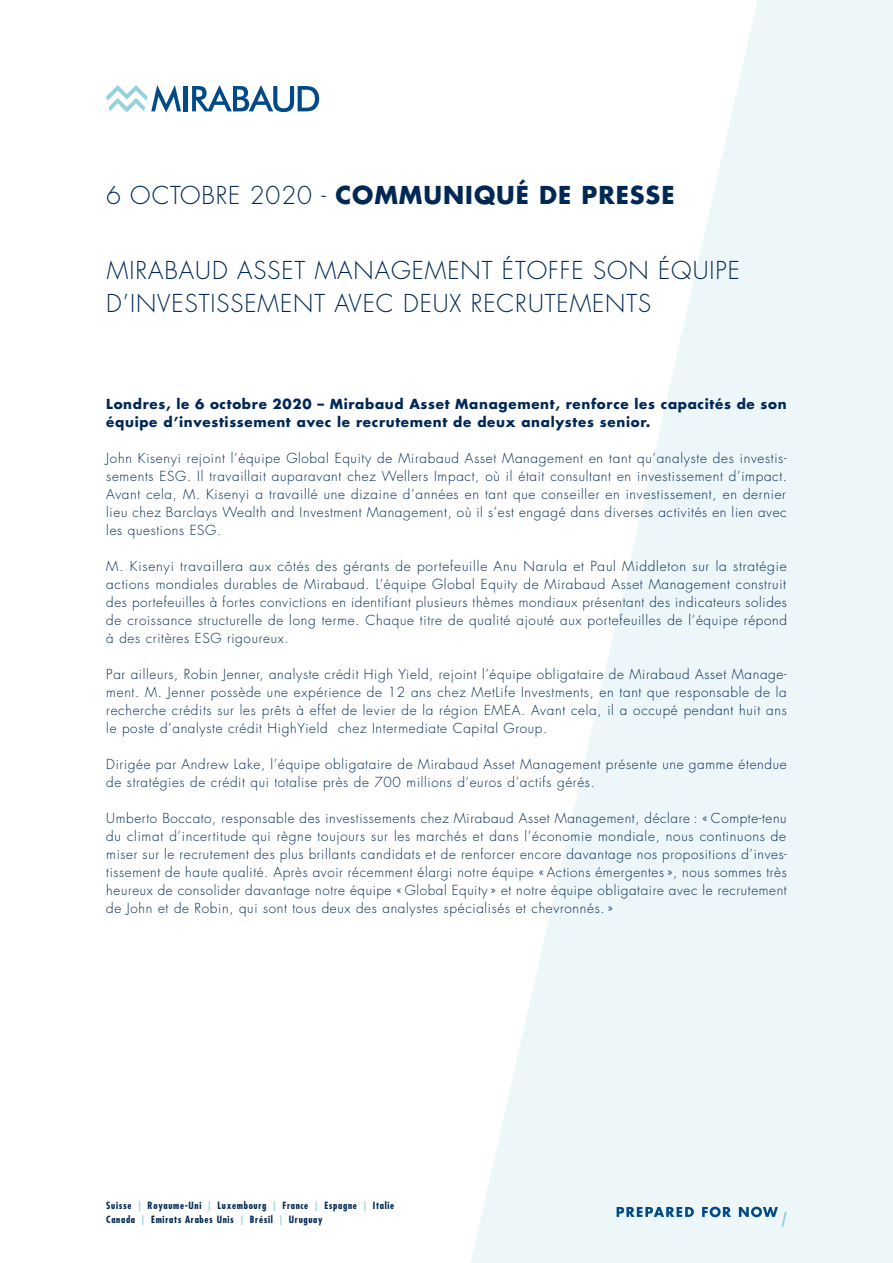
<style>
.page{position:relative;width:893px;height:1263px;background:#fff}
.page>*{position:absolute;margin:0;border:0;box-sizing:border-box;transform-origin:0 0}
.Titre{font:300 24px/33px "Futura Std";letter-spacing:.04em;color:#002855}
.Titre-2{font:700 24px "Futura Std";letter-spacing:.04em;color:#002855}
.Texte_courant{font:300 13.5px/18px "Futura Std";letter-spacing:.05em;color:#002855;text-align:justify}
.Texte_courant-2{font:700 13.5px/18px "Futura Std";letter-spacing:.05em;color:#002855}
.t1{font:700 condensed 9.75px "Futura Std";letter-spacing:.07em;color:#002855}
.s1{font-weight:300}
.s2{color:#95d1dd}
</style>
<div class="page">
<svg style="left:471px;top:0;width:422px;height:1263px;fill:#edf6f8"></svg>
<svg style="left:617px;top:1206px;width:170px;height:21px"></svg>
<hr style="left:183px;top:86px;width:4px;height:25px;background:#004a87">
<svg style="left:192px;top:85px;width:127px;height:27px"></svg>
<svg style="left:106px;top:85px;width:75px;height:27px"></svg>
<p class="Titre-2" style="left:106px;top:179px;width:570px"><span class="s1">6 OCTOBRE 2020 -</span> COMMUNIQUÉ DE PRESSE</p>
<p class="Titre" style="left:106px;top:254px;width:635px">MIRABAUD ASSET MANAGEMENT ÉTOFFE SON ÉQUIPE<br>D’INVESTISSEMENT AVEC DEUX RECRUTEMENTS</p>
<p class="Texte_courant-2" style="left:106px;top:395px;width:682px">Londres, le 6 octobre 2020 – Mirabaud Asset Management, renforce les capacités de son équipe d’investissement avec le recrutement de deux analystes senior.</p>
<p class="Texte_courant" style="left:106px;top:450px;width:682px">John Kisenyi rejoint l’équipe Global Equity de Mirabaud Asset Management en tant qu’analyste des investis&shy;sements ESG. Il travaillait auparavant chez Wellers Impact, où il était consultant en investissement d’impact.<br>Avant cela, M. Kisenyi a travaillé une dizaine d’années en tant que conseiller en investissement, en dernier lieu chez Barclays Wealth and Investment Management, où il s’est engagé dans diverses activités en lien avec les questions ESG.</p>
<p class="Texte_courant" style="left:106px;top:558px;width:682px">M. Kisenyi travaillera aux côtés des gérants de portefeuille Anu Narula et Paul Middleton sur la stratégie actions mondiales durables de Mirabaud. L’équipe Global Equity de Mirabaud Asset Management construit des portefeuilles à fortes convictions en identifiant plusieurs thèmes mondiaux présentant des indicateurs solides de croissance structurelle de long terme. Chaque titre de qualité ajouté aux portefeuilles de l’équipe répond à des critères ESG rigoureux.</p>
<p class="Texte_courant" style="left:106px;top:666px;width:682px">Par ailleurs, Robin Jenner, analyste crédit High Yield, rejoint l’équipe obligataire de Mirabaud Asset Manage&shy;ment. M. Jenner possède une expérience de 12 ans chez MetLife Investments, en tant que responsable de la recherche crédits sur les prêts à effet de levier de la région EMEA. Avant cela, il a occupé pendant huit ans le poste d’analyste crédit HighYield chez Intermediate Capital Group.</p>
<p class="Texte_courant" style="left:106px;top:756px;width:682px">Dirigée par Andrew Lake, l’équipe obligataire de Mirabaud Asset Management présente une gamme étendue de stratégies de crédit qui totalise près de 700 millions d’euros d’actifs gérés.</p>
<p class="Texte_courant" style="left:106px;top:810px;width:682px">Umberto Boccato, responsable des investissements chez Mirabaud Asset Management, déclare : « Compte-tenu du climat d’incertitude qui règne toujours sur les marchés et dans l’économie mondiale, nous continuons de miser sur le recrutement des plus brillants candidats et de renforcer encore davantage nos propositions d’inves&shy;tissement de haute qualité. Après avoir récemment élargi notre équipe « Actions émergentes », nous sommes très heureux de consolider davantage notre équipe « Global Equity » et notre équipe obligataire avec le recrutement de John et de Robin, qui sont tous deux des analystes spécialisés et chevronnés. »</p>
<p class="t1" style="left:106px;top:1200px;width:289px">Suisse <span class="s2">|</span> Royaume-Uni <span class="s2">|</span> Luxembourg <span class="s2">|</span> France <span class="s2">|</span> Espagne <span class="s2">|</span> Italie</p>
<p class="t1" style="left:106px;top:1213px;width:218px">Canada <span class="s2">|</span> Emirats Arabes Unis <span class="s2">|</span> Brésil <span class="s2">|</span> Uruguay</p>
</div>
